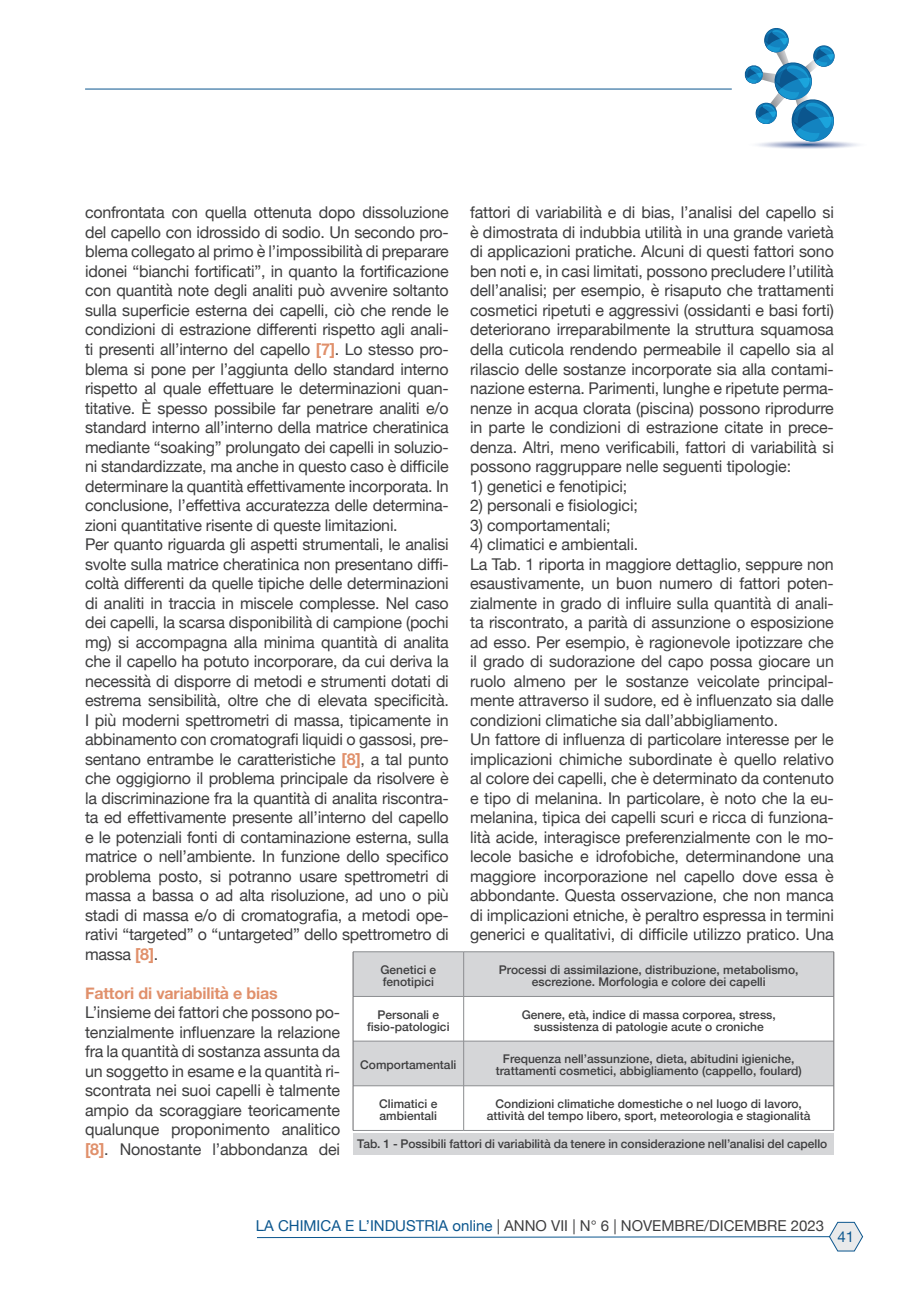
<style>
.page{position:relative;width:919px;height:1289px;background:#fff}
.page>*{position:absolute;margin:0;border:0;box-sizing:border-box;transform-origin:0 0}
.Body_Text_2{font:16.2px/19.5px "Helvetica Neue";letter-spacing:-.01em;color:#3e3e3f;text-align:justify}
.Body_Text_2-2{font:700 16.2px "Helvetica Neue";letter-spacing:-.01em;color:#e0906b}
.t1{font:15px "Helvetica Neue";color:#3e3e3f}
.t2{font:15px "Helvetica Neue";color:#0b568e}
.Stile_di_paragrafo_1{font:500 12px/12px "Helvetica Neue";color:#3e3e3f}
.Dida{font:500 12px "Helvetica Neue";letter-spacing:-.005em;color:#3e3e3f}
.s1{font-weight:700;color:#e0906b}
.s2{color:#0b568e}
</style>
<div class="page">
<hr style="left:85px;top:89px;width:646px;height:1px;background:#0b568e">
<svg style="left:744px;top:28px;width:114px;height:121px"></svg>
<svg style="left:257px;top:1222px;width:605px;height:29px"></svg>
<svg style="left:354px;top:952px;width:479px;height:133px;fill:#d5d6d8"></svg>
<hr style="left:353px;top:951px;width:110px;height:1px;background:#8b8d90">
<hr style="left:463px;top:951px;width:370px;height:1px;background:#8b8d90">
<hr style="left:353px;top:996px;width:110px;height:1px;background:#8b8d90">
<hr style="left:463px;top:996px;width:370px;height:1px;background:#8b8d90">
<hr style="left:353px;top:1040px;width:110px;height:1px;background:#8b8d90">
<hr style="left:463px;top:1040px;width:370px;height:1px;background:#8b8d90">
<hr style="left:353px;top:1085px;width:110px;height:1px;background:#8b8d90">
<hr style="left:463px;top:1085px;width:370px;height:1px;background:#8b8d90">
<hr style="left:353px;top:1130px;width:110px;height:1px;background:#8b8d90">
<hr style="left:463px;top:1130px;width:370px;height:1px;background:#8b8d90">
<hr style="left:463px;top:951px;width:1px;height:45px;background:#8b8d90">
<hr style="left:463px;top:996px;width:1px;height:45px;background:#8b8d90">
<hr style="left:463px;top:1041px;width:1px;height:44px;background:#8b8d90">
<hr style="left:463px;top:1085px;width:1px;height:45px;background:#8b8d90">
<hr style="left:353px;top:951px;width:1px;height:45px;background:#69696c">
<hr style="left:833px;top:951px;width:1px;height:45px;background:#69696c">
<hr style="left:353px;top:996px;width:1px;height:45px;background:#69696c">
<hr style="left:833px;top:996px;width:1px;height:45px;background:#69696c">
<hr style="left:353px;top:1041px;width:1px;height:44px;background:#69696c">
<hr style="left:833px;top:1041px;width:1px;height:44px;background:#69696c">
<hr style="left:353px;top:1085px;width:1px;height:45px;background:#69696c">
<hr style="left:833px;top:1085px;width:1px;height:45px;background:#69696c">
<div style="left:353px;top:1133px;width:480px;height:21px;background:#d5d6d8"></div>
<p class="Body_Text_2" style="left:470px;top:204px;width:365px">fattori di variabilità e di bias, l’analisi del capello si è dimostrata di indubbia utilità in una grande varietà di applicazioni pratiche. Alcuni di questi fattori sono ben noti e, in casi limitati, possono precludere l’utilità dell’analisi; per esempio, è risaputo che trattamenti cosmetici ripetuti e aggressivi (ossidanti e basi forti) deteriorano irreparabilmente la struttura squamosa della cuticola rendendo permeabile il capello sia al rilascio delle sostanze incorporate sia alla contami&shy;nazione esterna. Parimenti, lunghe e ripetute perma&shy;nenze in acqua clorata (piscina) possono riprodurre in parte le condizioni di estrazione citate in prece&shy;denza. Altri, meno verificabili, fattori di variabilità si possono raggruppare nelle seguenti tipologie:</p>
<p class="Body_Text_2" style="left:470px;top:477px;width:159px">1) genetici e fenotipici;</p>
<p class="Body_Text_2" style="left:470px;top:496px;width:169px">2) personali e fisiologici;</p>
<p class="Body_Text_2" style="left:470px;top:516px;width:142px">3) comportamentali;</p>
<p class="Body_Text_2" style="left:470px;top:535px;width:169px">4) climatici e ambientali.</p>
<p class="Body_Text_2" style="left:470px;top:555px;width:365px">La Tab. 1 riporta in maggiore dettaglio, seppure non esaustivamente, un buon numero di fattori poten&shy;zialmente in grado di influire sulla quantità di anali&shy;ta riscontrato, a parità di assunzione o esposizione ad esso. Per esempio, è ragionevole ipotizzare che il grado di sudorazione del capo possa giocare un ruolo almeno per le sostanze veicolate principal&shy;mente attraverso il sudore, ed è influenzato sia dalle condizioni climatiche sia dall’abbigliamento.</p>
<p class="Body_Text_2" style="left:470px;top:730px;width:365px">Un fattore di influenza di particolare interesse per le implicazioni chimiche subordinate è quello relativo al colore dei capelli, che è determinato da contenuto e tipo di melanina. In particolare, è noto che la eu&shy;melanina, tipica dei capelli scuri e ricca di funziona&shy;lità acide, interagisce preferenzialmente con le mo&shy;lecole basiche e idrofobiche, determinandone una maggiore incorporazione nel capello dove essa è abbondante. Questa osservazione, che non manca di implicazioni etniche, è peraltro espressa in termini generici e qualitativi, di difficile utilizzo pratico. Una</p>
<p class="Body_Text_2" style="left:85px;top:204px;width:365px">confrontata con quella ottenuta dopo dissoluzione del capello con idrossido di sodio. Un secondo pro&shy;blema collegato al primo è l’impossibilità di preparare idonei “bianchi fortificati”, in quanto la fortificazione con quantità note degli analiti può avvenire soltanto sulla superficie esterna dei capelli, ciò che rende le condizioni di estrazione differenti rispetto agli anali&shy;ti presenti all’interno del capello <span class="s1">[7]</span>. Lo stesso pro&shy;blema si pone per l’aggiunta dello standard interno rispetto al quale effettuare le determinazioni quan&shy;titative. È spesso possibile far penetrare analiti e/o standard interno all’interno della matrice cheratinica mediante “soaking” prolungato dei capelli in soluzio&shy;ni standardizzate, ma anche in questo caso è difficile determinare la quantità effettivamente incorporata. In conclusione, l’effettiva accuratezza delle determina&shy;zioni quantitative risente di queste limitazioni.</p>
<p class="Body_Text_2" style="left:85px;top:535px;width:365px">Per quanto riguarda gli aspetti strumentali, le analisi svolte sulla matrice cheratinica non presentano diffi&shy;coltà differenti da quelle tipiche delle determinazioni di analiti in traccia in miscele complesse. Nel caso dei capelli, la scarsa disponibilità di campione (pochi mg) si accompagna alla minima quantità di analita che il capello ha potuto incorporare, da cui deriva la necessità di disporre di metodi e strumenti dotati di estrema sensibilità, oltre che di elevata specificità.<br>I più moderni spettrometri di massa, tipicamente in abbinamento con cromatografi liquidi o gassosi, pre&shy;sentano entrambe le caratteristiche <span class="s1">[8]</span>, a tal punto che oggigiorno il problema principale da risolvere è la discriminazione fra la quantità di analita riscontra&shy;ta ed effettivamente presente all’interno del capello e le potenziali fonti di contaminazione esterna, sulla matrice o nell’ambiente. In funzione dello specifico problema posto, si potranno usare spettrometri di massa a bassa o ad alta risoluzione, ad uno o più stadi di massa e/o di cromatografia, a metodi ope&shy;rativi “targeted” o “untargeted” dello spettrometro di massa <span class="s1">[8]</span>.</p>
<p class="Body_Text_2-2" style="left:85px;top:980px;width:194px">Fattori di variabilità e bias</p>
<p class="Body_Text_2" style="left:85px;top:1003px;width:257px">L’insieme dei fattori che possono po&shy;tenzialmente influenzare la relazione fra la quantità di sostanza assunta da un soggetto in esame e la quantità ri&shy;scontrata nei suoi capelli è talmente ampio da scoraggiare teoricamente qualunque proponimento analitico <span class="s1">[8]</span>. Nonostante l’abbondanza dei</p>
<p class="Stile_di_paragrafo_1" style="left:380px;top:962px;width:57px">Genetici e</p>
<p class="Stile_di_paragrafo_1" style="left:383px;top:974px;width:53px">fenotipici</p>
<p class="Stile_di_paragrafo_1" style="left:499px;top:962px;width:301px">Processi di assimilazione, distribuzione, metabolismo,</p>
<p class="Stile_di_paragrafo_1" style="left:531px;top:974px;width:235px">escrezione. Morfologia e colore dei capelli</p>
<p class="Stile_di_paragrafo_1" style="left:521px;top:1007px;width:255px">Genere, età, indice di massa corporea, stress,</p>
<p class="Stile_di_paragrafo_1" style="left:533px;top:1019px;width:231px">sussistenza di patologie acute o croniche</p>
<p class="Stile_di_paragrafo_1" style="left:377px;top:1007px;width:63px">Personali e</p>
<p class="Stile_di_paragrafo_1" style="left:367px;top:1019px;width:84px">fisio-patologici</p>
<p class="Stile_di_paragrafo_1" style="left:503px;top:1052px;width:293px">Frequenza nell’assunzione, dieta, abitudini igieniche,</p>
<p class="Stile_di_paragrafo_1" style="left:495px;top:1064px;width:307px">trattamenti cosmetici, abbigliamento (cappello, foulard)</p>
<p class="Stile_di_paragrafo_1" style="left:360px;top:1058px;width:98px">Comportamentali</p>
<p class="Stile_di_paragrafo_1" style="left:379px;top:1096px;width:60px">Climatici e ambientali</p>
<p class="Stile_di_paragrafo_1" style="left:495px;top:1096px;width:308px">Condizioni climatiche domestiche o nel luogo di lavoro,</p>
<p class="Stile_di_paragrafo_1" style="left:487px;top:1108px;width:325px">attività del tempo libero, sport, meteorologia e stagionalità</p>
<p class="Dida" style="left:357px;top:1134px;width:471px">Tab. 1 - Possibili fattori di variabilità da tenere in considerazione nell’analisi del capello</p>
<p class="t1" style="left:256px;top:1214px;width:569px"><span class="s2">LA CHIMICA E L’INDUSTRIA online</span> | ANNO VII | N° 6 | NOVEMBRE/DICEMBRE 2023</p>
<p class="t2" style="left:837px;top:1225px;width:18px">41</p>
</div>
